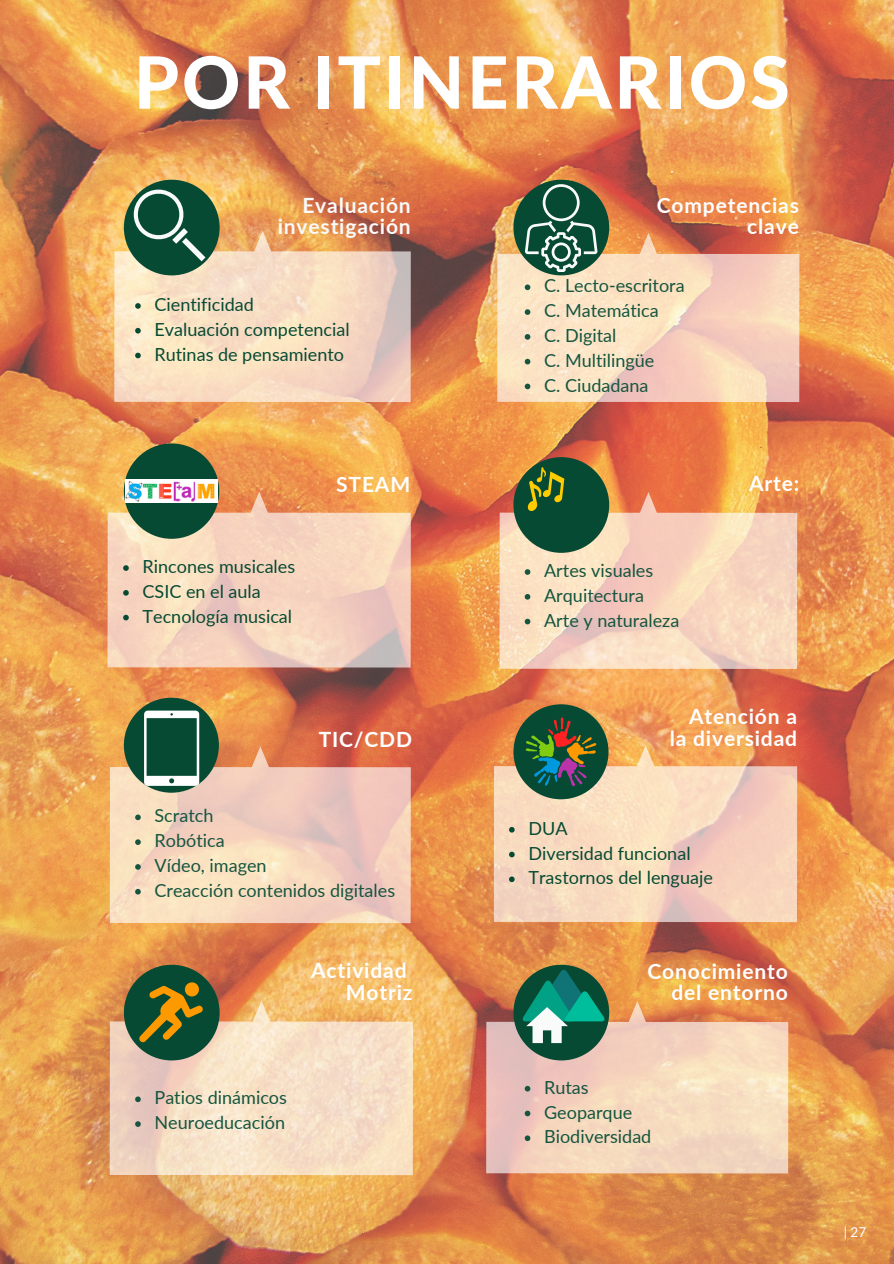
<style>
.page{position:relative;width:894px;height:1264px;background:#fff}
.page>*{position:absolute;margin:0;border:0;box-sizing:border-box;transform-origin:0 0}
.t1{font:800 72px "Lato";letter-spacing:.04em;color:#fff}
.t2{font:700 21px/21.5px "Lato";letter-spacing:.04em;color:#fff;text-align:right}
.t3{font:700 21px/21.5px "Lato";letter-spacing:.04em;color:#f9fafa;text-align:right}
.t4{font:18px/24.8px "Lato";color:#16553f}
.t5{font:18px/24.8px "Lato";color:#074a33}
.t6{font:13.65px "Lato";color:#fff}
</style>
<div class="page">
<img style="left:0;top:0;width:893px;height:1263px">
<svg style="left:114px;top:231px;width:296px;height:171px;background:#f2d5b9"></svg>
<svg style="left:497px;top:233px;width:302px;height:169px;background:#f5d0b5"></svg>
<svg style="left:107px;top:491px;width:303px;height:176px;background:#f3ceb5"></svg>
<svg style="left:499px;top:492px;width:297px;height:177px;background:#f6d1b6"></svg>
<svg style="left:110px;top:746px;width:300px;height:177px;background:#f1cab4"></svg>
<svg style="left:493px;top:745px;width:303px;height:177px;background:#f5d1b5"></svg>
<svg style="left:110px;top:1000px;width:303px;height:175px;background:#f4d9bd"></svg>
<svg style="left:486px;top:1001px;width:302px;height:172px;background:#f0ccb3"></svg>
<div style="left:124px;top:180px;width:95px;height:95px;background:#074a33;border-radius:50%"></div>
<svg style="left:131px;top:187px;width:74px;height:74px"></svg>
<div style="left:513px;top:180px;width:96px;height:95px;background:#074a33;border-radius:50%"></div>
<svg style="left:524px;top:184px;width:73px;height:88px"></svg>
<div style="left:124px;top:443px;width:95px;height:96px;background:#074a33;border-radius:50%"></div>
<img style="left:126px;top:479px;width:91px;height:23px">
<div style="left:513px;top:457px;width:96px;height:96px;background:#074a33;border-radius:50%"></div>
<svg style="left:527px;top:467px;width:37px;height:44px"></svg>
<div style="left:124px;top:697px;width:95px;height:95px;background:#074a33;border-radius:50%"></div>
<svg style="left:144px;top:710px;width:55px;height:75px"></svg>
<div style="left:513px;top:704px;width:95px;height:95px;background:#074a33;border-radius:50%"></div>
<svg style="left:525px;top:717px;width:71px;height:69px"></svg>
<div style="left:124px;top:964px;width:95px;height:96px;background:#074a33;border-radius:50%"></div>
<svg style="left:139px;top:982px;width:64px;height:60px"></svg>
<div style="left:513px;top:964px;width:96px;height:96px;background:#074a33;border-radius:50%"></div>
<svg style="left:521px;top:969px;width:84px;height:74px"></svg>
<svg style="left:509px;top:827px;width:5px;height:5px"></svg>
<svg style="left:509px;top:851px;width:5px;height:6px"></svg>
<svg style="left:509px;top:876px;width:5px;height:6px"></svg>
<svg style="left:135px;top:303px;width:6px;height:6px"></svg>
<svg style="left:135px;top:328px;width:6px;height:5px"></svg>
<svg style="left:135px;top:353px;width:6px;height:5px"></svg>
<svg style="left:123px;top:565px;width:6px;height:6px"></svg>
<svg style="left:123px;top:590px;width:6px;height:5px"></svg>
<svg style="left:123px;top:615px;width:6px;height:5px"></svg>
<svg style="left:135px;top:814px;width:6px;height:6px"></svg>
<svg style="left:135px;top:839px;width:6px;height:6px"></svg>
<svg style="left:135px;top:864px;width:6px;height:5px"></svg>
<svg style="left:135px;top:888px;width:6px;height:6px"></svg>
<svg style="left:135px;top:1096px;width:6px;height:6px"></svg>
<svg style="left:135px;top:1121px;width:6px;height:5px"></svg>
<svg style="left:524px;top:1085px;width:6px;height:6px"></svg>
<svg style="left:524px;top:1110px;width:6px;height:6px"></svg>
<svg style="left:524px;top:1135px;width:6px;height:6px"></svg>
<svg style="left:524px;top:569px;width:6px;height:6px"></svg>
<svg style="left:524px;top:594px;width:6px;height:5px"></svg>
<svg style="left:524px;top:618px;width:6px;height:6px"></svg>
<svg style="left:524px;top:284px;width:6px;height:6px"></svg>
<svg style="left:524px;top:309px;width:6px;height:6px"></svg>
<svg style="left:524px;top:334px;width:6px;height:6px"></svg>
<svg style="left:524px;top:359px;width:6px;height:5px"></svg>
<svg style="left:524px;top:383px;width:6px;height:6px"></svg>
<h1 class="t1" style="left:134px;top:38px;width:657px">POR ITINERARIOS</h1>
<p class="t3" style="left:278px;top:194px;width:134px">Evaluación investigación</p>
<p class="t5" style="left:154px;top:292px;width:197px">Cientificidad<br>Evaluación competencial<br>Rutinas de pensamiento</p>
<p class="t5" style="left:142px;top:554px;width:154px">Rincones musicales<br>CSIC en el aula<br>Tecnología musical</p>
<p class="t2" style="left:336px;top:473px;width:75px">STEAM</p>
<p class="t2" style="left:318px;top:727px;width:95px">TIC/CDD</p>
<p class="t4" style="left:154px;top:803px;width:242px">Scratch<br>Robótica<br>Vídeo, imagen<br>Creacción contenidos digitales</p>
<p class="t2" style="left:311px;top:959px;width:103px">Actividad<br>Motriz</p>
<p class="t2" style="left:656px;top:194px;width:143px">Competencias clave</p>
<p class="t4" style="left:544px;top:273px;width:142px">C. Lecto-escritora<br>C. Matemática<br>C. Digital<br>C. Multilingüe<br>C. Ciudadana</p>
<p class="t4" style="left:544px;top:557px;width:137px">Artes visuales<br>Arquitectura<br>Arte y naturaleza</p>
<p class="t2" style="left:749px;top:472px;width:52px">Arte:</p>
<p class="t2" style="left:669px;top:705px;width:129px">Atención a la diversidad</p>
<p class="t5" style="left:528px;top:815px;width:186px">DUA<br>Diversidad funcional<br>Trastornos del lenguaje</p>
<p class="t2" style="left:647px;top:959px;width:142px">Conocimiento del entorno</p>
<p class="t4" style="left:154px;top:1084px;width:134px">Patios dinámicos<br>Neuroeducación</p>
<p class="t4" style="left:544px;top:1074px;width:109px">Rutas<br>Geoparque<br>Biodiversidad</p>
<p class="t6" style="left:843px;top:1223px;width:24px">| 27</p>
</div>
